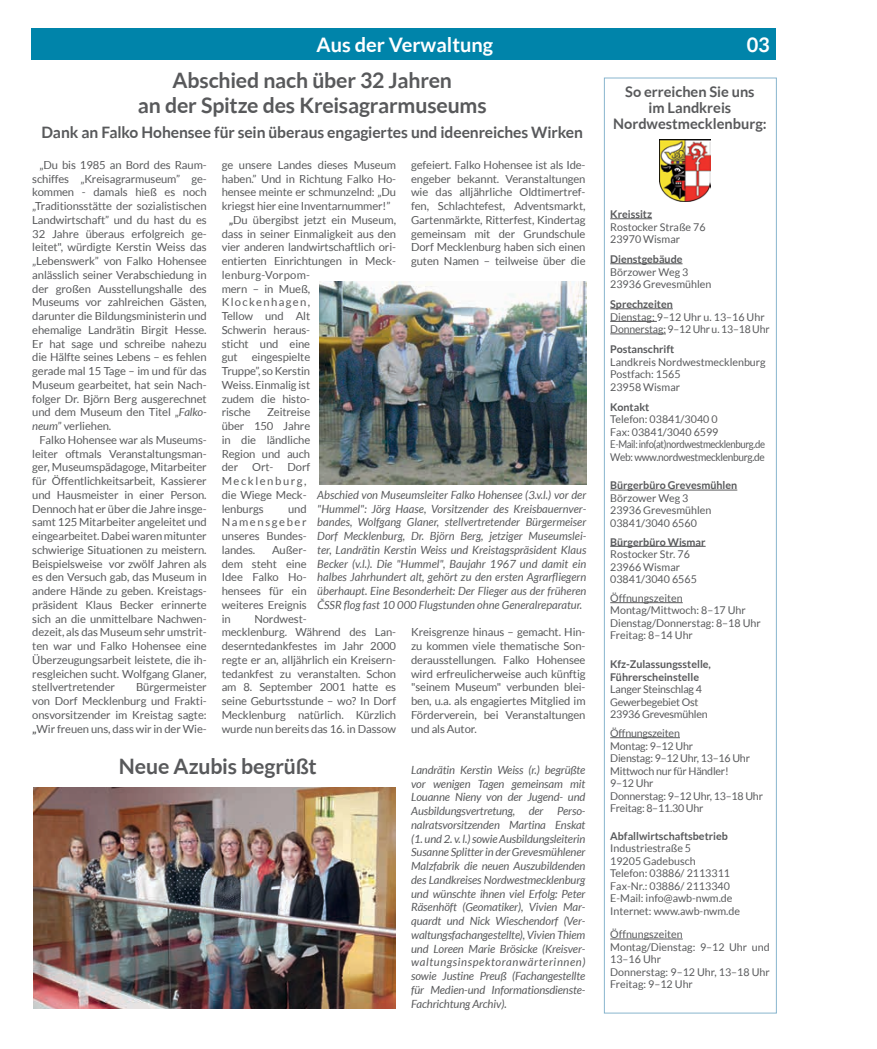
<style>
.page{position:relative;width:877px;height:1049px;background:#fff}
.page>*{position:absolute;margin:0;border:0;box-sizing:border-box;transform-origin:0 0}
.t1{font:700 21.25px/25px "Lato";letter-spacing:-.005em;color:#58595b;text-align:center}
.t2{font:700 20px "Lato";color:#fff}
.t3{font:700 15.75px "Lato";letter-spacing:-.005em;color:#58595b}
.t4{font:700 14.5px/16.2px "Lato";color:#58595b;text-align:center}
.t5{font:italic 11.25px/13.8px "Lato";letter-spacing:-.01em;color:#58595b;text-align:justify}
.t6{font:11.12px/13.8px "Lato";letter-spacing:-.01em;color:#58595b;text-align:justify}
.t7{font:11.12px "Lato";letter-spacing:.025em;color:#58595b}
.t8{font:11.12px "Lato";letter-spacing:.12em;color:#58595b}
.t9{font:10.75px/12.5px "Lato";color:#58595b}
.t10{font:10.75px/12.5px "Lato";letter-spacing:-.02em;color:#58595b}
.t11{font:700 10.75px/12.5px "Lato";color:#58595b}
.t12{font:10.75px/12.5px "Lato";letter-spacing:-.03em;color:#58595b}
.s1{font-style:italic}
.s2{font-weight:700}
.s3{font-family:"Myriad Pro";font-size:12.5px}
</style>
<div class="page">
<div style="left:32px;top:28px;width:744px;height:32px;background:#0084aa"></div>
<div style="left:604px;top:78px;width:173px;height:935px;border:1px solid #88b5ce"></div>
<hr style="left:610px;top:218px;width:42px;height:1px;background:#58595b">
<hr style="left:610px;top:263px;width:73px;height:1px;background:#58595b">
<hr style="left:610px;top:308px;width:63px;height:1px;background:#58595b">
<hr style="left:610px;top:321px;width:47px;height:1px;background:#58595b">
<hr style="left:610px;top:334px;width:56px;height:1px;background:#58595b">
<hr style="left:610px;top:490px;width:127px;height:1px;background:#58595b">
<hr style="left:610px;top:546px;width:96px;height:1px;background:#58595b">
<hr style="left:610px;top:602px;width:73px;height:1px;background:#58595b">
<hr style="left:610px;top:737px;width:70px;height:1px;background:#58595b">
<hr style="left:610px;top:939px;width:73px;height:1px;background:#58595b">
<img style="left:659px;top:140px;width:51px;height:61px">
<img style="left:33px;top:787px;width:362px;height:222px">
<img style="left:319px;top:281px;width:267px;height:203px">
<h2 class="t2" style="left:317px;top:34px;width:178px">Aus der Verwaltung</h2>
<h2 class="t2" style="left:747px;top:34px;width:25px">03</h2>
<h3 class="t4" style="left:613px;top:83px;width:155px">So erreichen Sie uns<br>im Landkreis<br>Nordwestmecklenburg:</h3>
<h1 class="t1" style="left:138px;top:67px;width:350px">Abschied nach über 32 Jahren<br>an der Spitze des Kreisagrarmuseums</h1>
<h3 class="t3" style="left:42px;top:123px;width:543px">Dank an Falko Hohensee für sein überaus engagiertes und ideenreiches Wirken</h3>
<p class="t6" style="left:32px;top:158px;width:176px;text-indent:7px">„Du bis 1985 an Bord des Raum&shy;schiffes „Kreisagrarmuseum” ge&shy;kommen - damals hieß es noch „Traditionsstätte der sozialistischen Landwirtschaft” und du hast du es 32 Jahre überaus erfolgreich ge&shy;leitet", würdigte Kerstin Weiss das „Lebenswerk” von Falko Hohensee anlässlich seiner Verabschiedung in der großen Ausstellungshalle des Museums vor zahlreichen Gästen, darunter die Bildungsministerin und ehemalige Landrätin Birgit Hesse.<br>Er hat sage und schreibe nahezu die Hälfte seines Lebens – es fehlen gerade mal 15 Tage – im und für das Museum gearbeitet, hat sein Nach&shy;folger Dr. Björn Berg ausgerechnet und dem Museum den Titel „<span class="s1">Falko&shy;neum</span>” verliehen.</p>
<p class="t6" style="left:32px;top:433px;width:176px;text-indent:7px">Falko Hohensee war als Museums&shy;leiter oftmals Veranstaltungsman&shy;ger, Museumspädagoge, Mitarbeiter für Öffentlichkeitsarbeit, Kassierer und Hausmeister in einer Person.<br>Dennoch hat er über die Jahre insge&shy;samt 125 Mitarbeiter angeleitet und eingearbeitet. Dabei waren mitunter schwierige Situationen zu meistern.<br>Beispielsweise vor zwölf Jahren als es den Versuch gab, das Museum in andere Hände zu geben. Kreistags&shy;präsident Klaus Becker erinnerte sich an die unmittelbare Nachwen&shy;dezeit, als das Museum sehr umstrit&shy;ten war und Falko Hohensee eine Überzeugungsarbeit leistete, die ih&shy;resgleichen sucht. Wolfgang Glaner, stellvertretender</p>
<p class="t6" style="left:32px;top:680px;width:176px;text-indent:104px">Bürgermeister von Dorf Mecklenburg und Frakti&shy;onsvorsitzender im Kreistag sagte: <span class="s2">„</span>Wir freuen uns, dass wir in der Wie-</p>
<p class="t6" style="left:222px;top:158px;width:176px">ge unsere Landes dieses Museum</p>
<p class="t6" style="left:222px;top:172px;width:176px">haben.” Und in Richtung Falko Ho-</p>
<p class="t6" style="left:222px;top:185px;width:176px">hensee meinte er schmunzelnd: „Du</p>
<p class="t6" style="left:222px;top:199px;width:170px">kriegst hier eine Inventarnummer!”</p>
<p class="t6" style="left:229px;top:213px;width:169px"><span class="s2">„</span>Du übergibst jetzt ein Museum,</p>
<p class="t6" style="left:222px;top:227px;width:176px">dass in seiner Einmaligkeit aus den</p>
<p class="t6" style="left:222px;top:240px;width:176px">vier anderen landwirtschaftlich ori-</p>
<p class="t6" style="left:222px;top:254px;width:176px">entierten Einrichtungen in Meck-</p>
<p class="t7" style="left:222px;top:269px;width:90px">lenburg-Vorpom-</p>
<p class="t6" style="left:222px;top:282px;width:90px">mern – in Mueß,</p>
<p class="t8" style="left:222px;top:296px;width:90px">Klockenhagen,</p>
<p class="t6" style="left:222px;top:309px;width:90px">Tellow und Alt</p>
<p class="t6" style="left:222px;top:323px;width:90px">Schwerin heraus-</p>
<p class="t6" style="left:222px;top:337px;width:90px">sticht und eine</p>
<p class="t6" style="left:222px;top:350px;width:17px">gut</p>
<p class="t6" style="left:411px;top:158px;width:176px">gefeiert. Falko Hohensee ist als Ide&shy;engeber bekannt. Veranstaltungen wie das alljährliche Oldtimertref&shy;fen, Schlachtefest, Adventsmarkt, Gartenmärkte, Ritterfest, Kindertag gemeinsam mit der Grundschule Dorf Mecklenburg haben sich einen guten Namen – teilweise über die</p>
<p class="t6" style="left:222px;top:350px;width:90px;text-indent:30px">eingespielte Truppe”, so Kerstin Weiss. Einmalig ist zudem die histo&shy;rische</p>
<p class="t6" style="left:222px;top:405px;width:90px;text-indent:45px">Zeitreise über 150 Jahre in die ländliche Region und auch der</p>
<p class="t6" style="left:222px;top:460px;width:90px;text-align:left;text-indent:66px">Dorf<br>Mecklenburg, die Wiege Meck&shy;lenburgs</p>
<p class="t6" style="left:252px;top:460px;width:23px">Ort-</p>
<p class="t5" style="left:317px;top:488px;width:271px">Abschied von Museumsleiter Falko Hohensee (3.v.l.) vor der "Hummel": Jörg Haase, Vorsitzender des Kreisbauernver&shy;bandes, Wolfgang Glaner, stellvertretender Bürgermeiser Dorf Mecklenburg, Dr. Björn Berg, jetziger Museumslei&shy;ter, Landrätin Kerstin Weiss und Kreistagspräsident Klaus Becker (v.l.). Die "Hummel", Baujahr 1967 und damit ein halbes Jahrhundert alt, gehört zu den ersten Agrarfliegern überhaupt. Eine Besonderheit: Der Flieger aus der früheren <span class="s3">Č</span>SSR flog fast 10 000 Flugstunden ohne Generalreparatur.</p>
<p class="t6" style="left:222px;top:502px;width:86px;text-indent:66px">und Namensgeber unseres Bundes&shy;landes.</p>
<p class="t6" style="left:222px;top:543px;width:86px;text-indent:50px">Außer&shy;dem steht eine Idee Falko Ho&shy;hensees für ein weiteres Ereignis in</p>
<p class="t6" style="left:222px;top:612px;width:176px;text-align:left;text-indent:33px">Nordwest-<br>mecklenburg. Während des Lan&shy;deserntedankfestes im Jahr 2000 regte er an, alljährlich ein Kreisern&shy;tedankfest zu veranstalten. Schon am 8. September 2001 hatte es seine Geburtsstunde – wo? In Dorf<br>Mecklenburg natürlich. Kürzlich wurde nun bereits das 16. in Dassow</p>
<p class="t6" style="left:411px;top:625px;width:176px">Kreisgrenze hinaus – gemacht. Hin&shy;zu kommen viele thematische Son&shy;derausstellungen. Falko Hohensee wird erfreulicherweise auch künftig "seinem Museum" verbunden blei&shy;ben, u.a. als engagiertes Mitglied im Förderverein, bei Veranstaltungen und als Autor.</p>
<h1 class="t1" style="left:119px;top:753px;width:199px">Neue Azubis begrüßt</h1>
<p class="t5" style="left:411px;top:763px;width:176px">Landrätin Kerstin Weiss (r.) begrüßte vor wenigen Tagen gemeinsam mit Louanne Nieny von der Jugend- und Ausbildungsvertretung, der Perso&shy;nalratsvorsitzenden Martina Enskat (1. und 2. v. l.) sowie Ausbildungsleiterin Susanne Splitter in der Grevesmühlener Malzfabrik die neuen Auszubildenden des Landkreises Nordwestmecklenburg und wünschte ihnen viel Erfolg: Peter Räsenhöft (Geomatiker), Vivien Mar&shy;quardt und Nick Wieschendorf (Ver&shy;waltungsfachangestellte), Vivien Thiem und Loreen Marie Brösicke (Kreisver&shy;waltungsinspektoranwärterinnen) sowie Justine Preuß (Fachangestellte für Medien-und Informationsdienste-Fachrichtung Archiv).</p>
<p class="t11" style="left:610px;top:208px;width:43px">Kreissitz</p>
<p class="t9" style="left:610px;top:220px;width:97px">Rostocker Straße 76<br>23970 Wismar</p>
<p class="t11" style="left:610px;top:253px;width:74px">Dienstgebäude</p>
<p class="t9" style="left:610px;top:265px;width:103px">Börzower Weg 3<br>23936 Grevesmühlen</p>
<p class="t11" style="left:610px;top:298px;width:64px">Sprechzeiten</p>
<p class="t9" style="left:610px;top:310px;width:161px">Dienstag: 9–12 Uhr u. 13–16 Uhr<br>Donnerstag: 9–12 Uhr u. 13–18 Uhr</p>
<p class="t11" style="left:610px;top:343px;width:66px">Postanschrift</p>
<p class="t9" style="left:610px;top:355px;width:157px">Landkreis Nordwestmecklenburg<br>Postfach: 1565<br>23958 Wismar</p>
<p class="t11" style="left:610px;top:400px;width:41px">Kontakt</p>
<p class="t12" style="left:610px;top:413px;width:156px">Telefon: 03841/3040 0<br>Fax: 03841/3040 6599<br>E-Mail: info(at)nordwestmecklenburg.de<br>Web: www.nordwestmecklenburg.de</p>
<p class="t11" style="left:610px;top:479px;width:128px">Bürgerbüro Grevesmühlen</p>
<p class="t9" style="left:610px;top:492px;width:103px">Börzower Weg 3<br>23936 Grevesmühlen<br>03841/3040 6560</p>
<p class="t11" style="left:610px;top:535px;width:97px">Bürgerbüro Wismar</p>
<p class="t9" style="left:610px;top:548px;width:88px">Rostocker Str. 76<br>23966 Wismar<br>03841/3040 6565</p>
<p class="t9" style="left:610px;top:592px;width:152px">Öffnungszeiten<br>Montag/Mittwoch: 8–17 Uhr<br>Dienstag/Donnerstag: 8–18 Uhr<br>Freitag: 8–14 Uhr</p>
<p class="t11" style="left:610px;top:658px;width:102px">Kfz-Zulassungsstelle,<br>Führerscheinstelle</p>
<p class="t10" style="left:610px;top:683px;width:99px">Langer Steinschlag 4<br>Gewerbegebiet Ost<br>23936 Grevesmühlen</p>
<p class="t10" style="left:610px;top:727px;width:154px">Öffnungszeiten<br>Montag: 9–12 Uhr<br>Dienstag: 9–12 Uhr, 13–16 Uhr<br>Mittwoch nur für Händler!<br>9–12 Uhr<br>Donnerstag: 9–12 Uhr, 13–18 Uhr<br>Freitag: 8–11.30 Uhr</p>
<p class="t11" style="left:610px;top:829px;width:119px">Abfallwirtschaftsbetrieb</p>
<p class="t9" style="left:610px;top:842px;width:131px">Industriestraße 5<br>19205 Gadebusch<br>Telefon: 03886/ 2113311<br>Fax-Nr.: 03886/ 2113340<br>E-Mail: info@awb-nwm.de<br>Internet: www.awb-nwm.de</p>
<p class="t9" style="left:610px;top:928px;width:161px">Öffnungszeiten<br>Montag/Dienstag: 9–12 Uhr und<br>13–16 Uhr<br>Donnerstag: 9–12 Uhr, 13–18 Uhr<br>Freitag: 9–12 Uhr</p>
</div>
